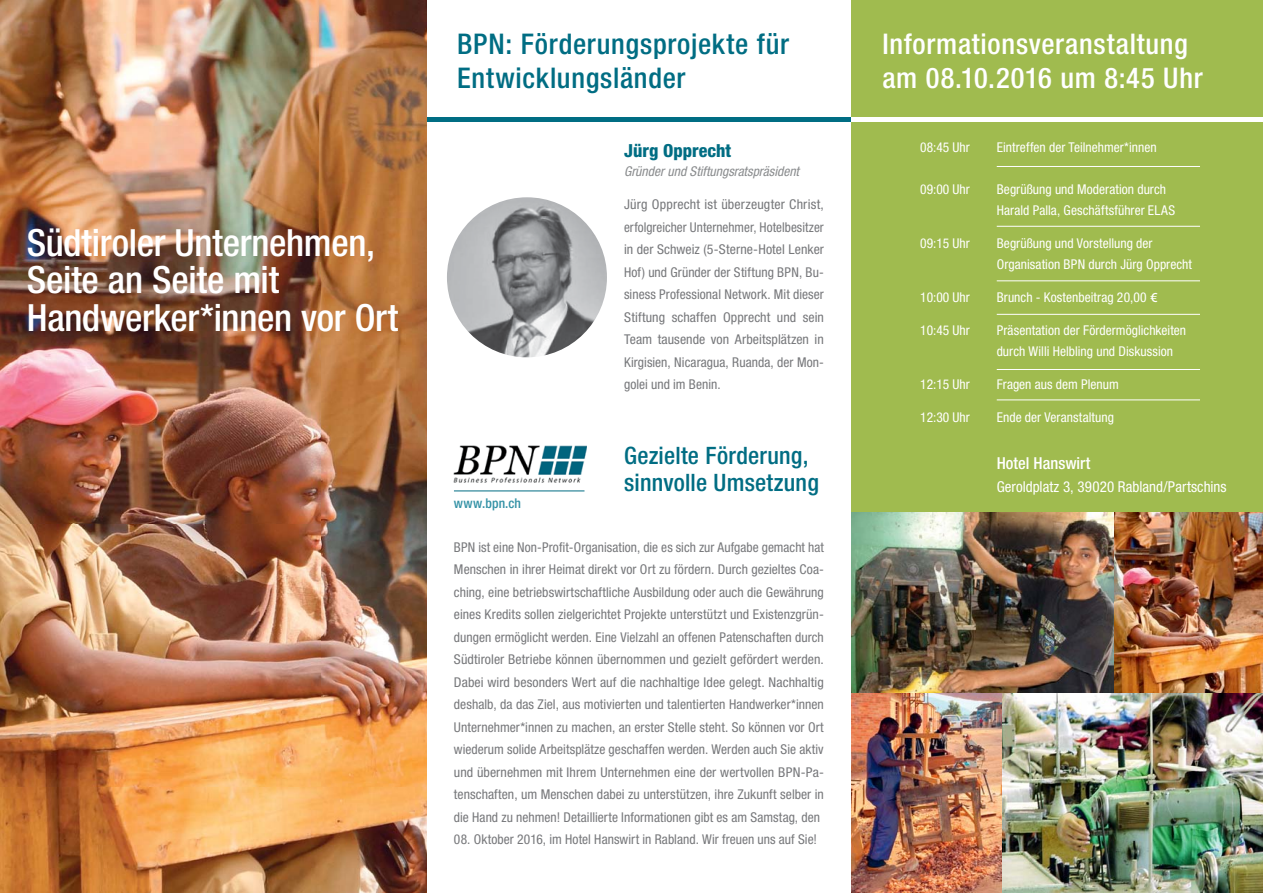
<style>
.page{position:relative;width:1263px;height:893px;background:#fff}
.page>*{position:absolute;margin:0;border:0;box-sizing:border-box;transform-origin:0 0}
.t1{font:500 condensed 37.5px/37.5px "Helvetica Neue LT Std";letter-spacing:-.005em;color:#fff}
.t2{font:500 condensed 28.5px/34.5px "Helvetica Neue LT Std";letter-spacing:.025em;color:#fff}
.t3{font:500 condensed 28.5px/34.5px "Helvetica Neue LT Std";letter-spacing:.025em;color:#006d83}
.t4{font:500 condensed 24px/27px "Helvetica Neue LT Std";letter-spacing:.01em;color:#006d83}
.t5{font:800 condensed 18px "Helvetica Neue LT Std";color:#006d83}
.t6{font:500 condensed 16.5px "Helvetica Neue LT Std";color:#fff}
.t7{font:condensed 15px "Helvetica Neue LT Std";letter-spacing:.005em;color:#fff}
.t8{font:condensed 13.5px/22.5px "Helvetica Neue LT Std";letter-spacing:.005em;color:#77787b;text-align:justify}
.t9{font:condensed 13.5px/21px "Helvetica Neue LT Std";color:#fff}
.t10{font:italic condensed 13.5px "Helvetica Neue LT Std";letter-spacing:.005em;color:#8a8c8e}
.t11{font:500 condensed 13.5px "Helvetica Neue LT Std";letter-spacing:.01em;color:#3492a6}
.s1{font-family:"Frutiger Next LT";font-weight:500;font-stretch:normal}
</style>
<div class="page">
<div style="left:851px;top:0;width:412px;height:561px;background:#a0bb4f"></div>
<hr style="left:426px;top:117px;width:425px;height:4px;background:#006d83">
<img style="left:851px;top:512px;width:263px;height:181px">
<img style="left:1114px;top:512px;width:149px;height:181px">
<img style="left:851px;top:693px;width:412px;height:200px">
<img style="left:454px;top:446px;width:133px;height:36px">
<img style="left:447px;top:197px;width:160px;height:160px;border-radius:50%">
<hr style="left:851px;top:117px;width:412px;height:4px;background:#fff">
<hr style="left:997px;top:166px;width:203px;height:1px;background:#fff">
<hr style="left:997px;top:314px;width:203px;height:1px;background:#fff">
<hr style="left:997px;top:369px;width:203px;height:1px;background:#fff">
<hr style="left:997px;top:400px;width:203px;height:1px;background:#fff">
<hr style="left:997px;top:281px;width:203px;height:1px;background:#fff">
<hr style="left:997px;top:226px;width:203px;height:1px;background:#fff">
<hr style="left:454px;top:491px;width:130px;height:1px;background:#006d83">
<img style="left:0;top:0;width:426px;height:893px">
<h1 class="t1" style="left:27px;top:228px;width:373px">Südtiroler Unternehmen,<br>Seite an Seite mit<br>Handwerker*innen vor Ort</h1>
<h2 class="t3" style="left:457px;top:30px;width:334px">BPN: Förderungsprojekte für<br>Entwicklungsländer</h2>
<h3 class="t5" style="left:624px;top:145px;width:109px">Jürg Opprecht</h3>
<p class="t10" style="left:624px;top:166px;width:176px">Gründer und Stiftungsratspräsident</p>
<p class="t8" style="left:624px;top:195px;width:201px">Jürg Opprecht ist überzeugter Christ, erfolgreicher Unternehmer, Hotelbesitzer in der Schweiz (5-Sterne-Hotel Lenker Hof) und Gründer der Stiftung BPN, Bu&shy;siness Professional Network. Mit dieser Stiftung schaffen Opprecht und sein Team tausende von Arbeitsplätzen in Kirgisien, Nicaragua, Ruanda, der Mon&shy;golei und im Benin.</p>
<p class="t11" style="left:454px;top:499px;width:69px">www.bpn.ch</p>
<h3 class="t4" style="left:624px;top:445px;width:196px">Gezielte Förderung, sinnvolle Umsetzung</h3>
<p class="t8" style="left:454px;top:537px;width:371px">BPN ist eine Non-Profit-Organisation, die es sich zur Aufgabe gemacht hat Menschen in ihrer Heimat direkt vor Ort zu fördern. Durch gezieltes Coa&shy;ching, eine betriebswirtschaftliche Ausbildung oder auch die Gewährung eines Kredits sollen zielgerichtet Projekte unterstützt und Existenzgrün&shy;dungen ermöglicht werden. Eine Vielzahl an offenen Patenschaften durch Südtiroler Betriebe können übernommen und gezielt gefördert werden.<br>Dabei wird besonders Wert auf die nachhaltige Idee gelegt. Nachhaltig deshalb, da das Ziel, aus motivierten und talentierten Handwerker*innen Unternehmer*innen zu machen, an erster Stelle steht. So können vor Ort wiederum solide Arbeitsplätze geschaffen werden. Werden auch Sie aktiv und übernehmen mit Ihrem Unternehmen eine der wertvollen BPN-Pa&shy;tenschaften, um Menschen dabei zu unterstützen, ihre Zukunft selber in die Hand zu nehmen! Detaillierte Informationen gibt es am Samstag, den</p>
<p class="t8" style="left:454px;top:830px;width:365px">08. Oktober 2016, im Hotel Hanswirt in Rabland. Wir freuen uns auf Sie!</p>
<h2 class="t2" style="left:882px;top:30px;width:322px">Informationsveranstaltung am 08.10.2016 um 8:45 Uhr</h2>
<p class="t9" style="left:920px;top:138px;width:51px">08:45 Uhr</p>
<p class="t9" style="left:920px;top:180px;width:51px">09:00 Uhr</p>
<p class="t9" style="left:920px;top:234px;width:51px">09:15 Uhr</p>
<p class="t9" style="left:920px;top:288px;width:51px">10:00 Uhr</p>
<p class="t9" style="left:920px;top:321px;width:51px">10:45 Uhr</p>
<p class="t9" style="left:920px;top:375px;width:51px">12:15 Uhr</p>
<p class="t9" style="left:920px;top:408px;width:51px">12:30 Uhr</p>
<p class="t9" style="left:997px;top:138px;width:161px">Eintreffen der Teilnehmer*innen</p>
<p class="t9" style="left:997px;top:180px;width:180px">Begrüßung und Moderation durch<br>Harald Palla, Geschäftsführer ELAS</p>
<p class="t9" style="left:997px;top:234px;width:197px">Begrüßung und Vorstellung der<br>Organisation BPN durch Jürg Opprecht</p>
<p class="t9" style="left:997px;top:288px;width:162px">Brunch - Kostenbeitrag 20,00 <span class="s1">€</span></p>
<p class="t9" style="left:997px;top:321px;width:191px">Präsentation der Fördermöglichkeiten durch Willi Helbling und Diskussion</p>
<p class="t9" style="left:997px;top:375px;width:123px">Fragen aus dem Plenum</p>
<p class="t9" style="left:997px;top:408px;width:119px">Ende der Veranstaltung</p>
<p class="t6" style="left:997px;top:457px;width:95px">Hotel Hanswirt</p>
<p class="t7" style="left:997px;top:481px;width:231px">Geroldplatz 3, 39020 Rabland/Partschins</p>
</div>
